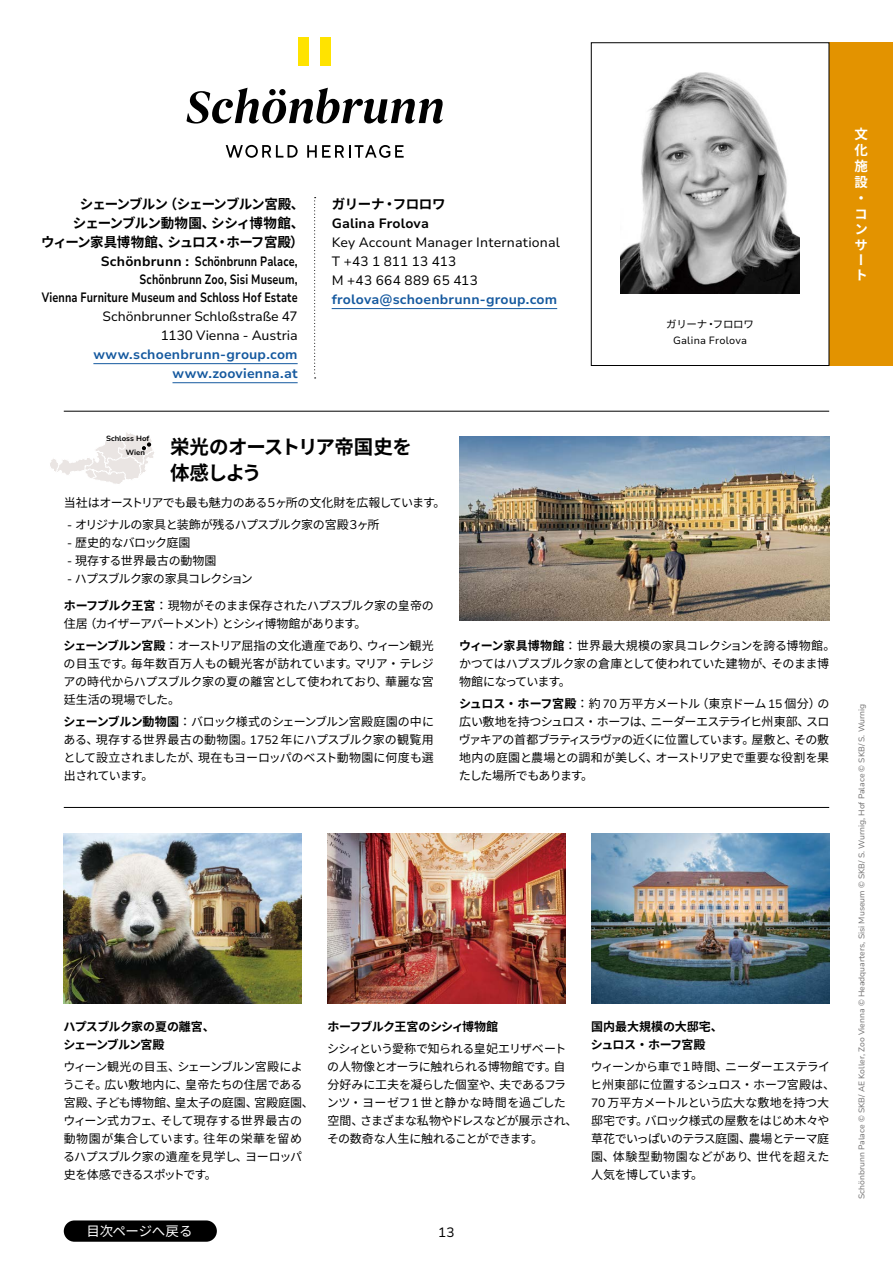
<style>
.page{position:relative;width:893px;height:1263px;background:#fff}
.page>*{position:absolute;margin:0;border:0;box-sizing:border-box;transform-origin:0 0}
.t1{font:700 19.5px/25.5px "Noto Sans CJ Kjp";letter-spacing:-.045em;color:#000}
.t2{font:700 13.5px/18px "Nunito Sans 10 pt";letter-spacing:.015em;color:#000;text-align:right}
.t3{font:13.5px/19px "Nunito Sans 10 pt";letter-spacing:.005em;color:#000;text-align:right}
.t4{font:700 13.5px/19px "Nunito Sans 10 pt";letter-spacing:.01em;color:#15599f;text-align:right}
.t5{font:700 13.5px/19px "Noto Sans CJ Kjp";letter-spacing:-.065em;color:#000;text-align:right}
.t6{font:700 13.5px/15.8px "Noto Sans CJ Kjp";color:#fff}
.t7{font:700 13.5px "Noto Sans CJ Kjp";letter-spacing:-.045em;color:#000}
.t8{font:13.5px "Noto Sans CJ Kjp";letter-spacing:-.01em;color:#fff}
.t9{font:12px/18px "Noto Sans CJ Kjp";letter-spacing:-.03em;color:#000}
.t10{font:12px/18px "Noto Sans CJ Kjp";letter-spacing:-.05em;color:#000}
.t11{font:700 12px/18px "Noto Sans CJ Kjp";letter-spacing:-.04em;color:#000}
.t12{font:12px "Noto Sans CJ Kjp";letter-spacing:-.055em;color:#000}
.t13{font:700 12px/18px "Noto Sans CJ Kjp";color:#000}
.t14{font:12px "Noto Sans CJ Kjp";letter-spacing:-.07em;color:#000}
.t15{font:12px "Noto Sans CJ Kjp";color:#000}
.t16{font:10.5px "Nunito Sans 10 pt";letter-spacing:.02em;color:#000}
.t17{font:10.5px "Noto Sans CJ Kjp";letter-spacing:-.035em;color:#000}
.t18{font:8.25px "Nunito Sans 10 pt";color:#727171}
.t19{font:700 7.5px "Nunito Sans 10 pt";color:#000}
.s1{font-family:"Nunito Sans 10 pt"}
.s2{font-weight:700}
</style>
<div class="page">
<hr style="left:64px;top:807px;width:765px;height:1px;background:#000">
<div style="left:829px;top:43px;width:64px;height:323px;background:#e39300"></div>
<div style="left:64px;top:1220px;width:153px;height:22px;background:#000;border-radius:11px"></div>
<div style="left:591px;top:43px;width:238px;height:323px;border:1px solid #000"></div>
<img style="left:64px;top:833px;width:238px;height:170px">
<img style="left:327px;top:833px;width:239px;height:170px">
<img style="left:591px;top:833px;width:238px;height:170px">
<svg style="left:187px;top:88px;width:256px;height:36px"></svg>
<svg style="left:226px;top:145px;width:72px;height:13px"></svg>
<svg style="left:307px;top:145px;width:97px;height:13px"></svg>
<div style="left:298px;top:37px;width:11px;height:29px;background:#ffe300"></div>
<div style="left:320px;top:37px;width:11px;height:29px;background:#ffe300"></div>
<hr style="left:93px;top:363px;width:205px;height:1px;background:#15599f">
<hr style="left:172px;top:382px;width:126px;height:1px;background:#15599f">
<hr style="left:332px;top:308px;width:225px;height:1px;background:#15599f">
<svg style="left:314px;top:197px;width:2px;height:181px"></svg>
<img style="left:621px;top:72px;width:178px;height:221px">
<hr style="left:64px;top:411px;width:765px;height:1px;background:#000">
<img style="left:459px;top:437px;width:370px;height:184px">
<svg style="left:50px;top:432px;width:104px;height:52px"></svg>
<p class="t5" style="left:41px;top:195px;width:265px">シェーンブルン（シェーンブルン宮殿、<br>シェーンブルン動物園、シシィ博物館、<br>ウィーン家具博物館、シュロス・ホーフ宮殿）</p>
<p class="t2" style="left:42px;top:252px;width:257px">Schönbrunn : Schönbrunn Palace,<br>Schönbrunn Zoo, Sisi Museum,<br>Vienna Furniture Museum and Schloss Hof Estate</p>
<p class="t3" style="left:103px;top:306px;width:197px">Schönbrunner Schloßstraße 47<br>1130 Vienna - Austria</p>
<p class="t4" style="left:93px;top:345px;width:206px">www.schoenbrunn-group.com www.zoovienna.at</p>
<p class="t7" style="left:332px;top:196px;width:115px">ガリーナ・フロロワ</p>
<p class="t2" style="left:332px;top:214px;width:99px">Galina Frolova</p>
<p class="t3" style="left:332px;top:232px;width:230px;text-align:left">Key Account Manager International<br>T +43 1 811 13 413<br>M +43 664 889 65 413</p>
<p class="t4" style="left:332px;top:289px;width:227px">frolova@schoenbrunn-group.com</p>
<p class="t17" style="left:666px;top:319px;width:89px">ガリーナ・フロロワ</p>
<p class="t16" style="left:673px;top:333px;width:76px">Galina Frolova</p>
<p class="t19" style="left:106px;top:433px;width:45px">Schloss Hof</p>
<h1 class="t1" style="left:170px;top:435px;width:244px">栄光のオーストリア帝国史を体感しよう</h1>
<p class="t10" style="left:64px;top:494px;width:383px">当社はオーストリアでも最も魅力のある５ヶ所の文化財を広報しています。</p>
<p class="t12" style="left:67px;top:518px;width:314px"><span class="s1">-</span> オリジナルの家具と装飾が残るハプスブルク家の宮殿３ヶ所</p>
<p class="t9" style="left:67px;top:534px;width:125px"><span class="s1">-</span> 歴史的なバロック庭園</p>
<p class="t15" style="left:67px;top:554px;width:151px"><span class="s1">-</span> 現存する世界最古の動物園</p>
<p class="t14" style="left:67px;top:572px;width:187px"><span class="s1">-</span> ハプスブルク家の家具コレクション</p>
<p class="t10" style="left:64px;top:597px;width:372px"><span class="s2">ホーフブルク王宮</span>：現物がそのまま保存されたハプスブルク家の皇帝の住居（カイザーアパートメント）とシシィ博物館があります。</p>
<p class="t9" style="left:63px;top:637px;width:372px;text-align:justify"><span class="s2">シェーンブルン宮殿</span>：オーストリア屈指の文化遺産であり、ウィーン観光の目玉です。毎年数百万人もの観光客が訪れています。マリア・テレジアの時代からハプスブルク家の夏の離宮として使われており、華麗な宮廷生活の現場でした。</p>
<p class="t9" style="left:63px;top:713px;width:372px;text-align:justify"><span class="s2">シェーンブルン動物園</span>：バロック様式のシェーンブルン宮殿庭園の中にある、現存する世界最古の動物園。<span class="s1">1752</span> 年にハプスブルク家の観覧用として設立されましたが、現在もヨーロッパのベスト動物園に何度も選出されています。</p>
<p class="t19" style="left:126px;top:447px;width:21px">Wien</p>
<p class="t9" style="left:459px;top:637px;width:378px"><span class="s2">ウィーン家具博物館</span>：世界最大規模の家具コレクションを誇る博物館。かつてはハプスブルク家の倉庫として使われていた建物が、そのまま博物館になっています。</p>
<p class="t9" style="left:459px;top:695px;width:372px;text-align:justify"><span class="s2">シュロス・ホーフ宮殿</span>：約 <span class="s1">70</span> 万平方メートル（東京ドーム<span class="s1">15</span> 個分）の広い敷地を持つシュロス・ホーフは、ニーダーエステライヒ州東部、スロヴァキアの首都ブラティスラヴァの近くに位置しています。屋敷と、その敷地内の庭園と農場との調和が美しく、オーストリア史で重要な役割を果たした場所でもあります。</p>
<p class="t11" style="left:63px;top:1018px;width:153px">ハプスブルク家の夏の離宮、シェーンブルン宮殿</p>
<p class="t9" style="left:63px;top:1058px;width:253px">ウィーン観光の目玉、シェーンブルン宮殿にようこそ。広い敷地内に、皇帝たちの住居である宮殿、子ども博物館、皇太子の庭園、宮殿庭園、ウィーン式カフェ、そして現存する世界最古の動物園が集合しています。往年の栄華を留めるハプスブルク家の遺産を見学し、ヨーロッパ史を体感できるスポットです。</p>
<p class="t8" style="left:86px;top:1224px;width:108px">目次ページへ戻る</p>
<p class="t11" style="left:327px;top:1018px;width:172px">ホーフブルク王宮のシシィ博物館</p>
<p class="t9" style="left:327px;top:1040px;width:252px">シシィという愛称で知られる皇妃エリザベートの人物像とオーラに触れられる博物館です。自分好みに工夫を凝らした個室や、夫であるフランツ・ヨーゼフ<span class="s1">1</span>世と静かな時間を過ごした空間、さまざまな私物やドレスなどが展示され、その数奇な人生に触れることができます。</p>
<p class="t3" style="left:438px;top:1222px;width:18px">13</p>
<p class="t13" style="left:591px;top:1018px;width:133px">国内最大規模の大邸宅、シュロス・ホーフ宮殿</p>
<p class="t9" style="left:590px;top:1058px;width:246px">ウィーンから車で１時間、ニーダーエステライヒ州東部に位置するシュロス・ホーフ宮殿は、<br><span class="s1">70</span> 万平方メートルという広大な敷地を持つ大邸宅です。バロック様式の屋敷をはじめ木々や草花でいっぱいのテラス庭園、農場とテーマ庭園、体験型動物園などがあり、世代を超えた人気を博しています。</p>
<p class="t6" style="left:854px;top:126px;width:15px">文化施設・コンサート</p>
<p class="t18" style="left:856px;top:1199px;width:497px;rotate:-90deg">Schönbrunn Palace © SKB/ AE Koller, Zoo Vienna © Headquarters, Sisi Museum © SKB/ S. Wurnig, Hof Palace © SKB/ S. Wurnig</p>
</div>
